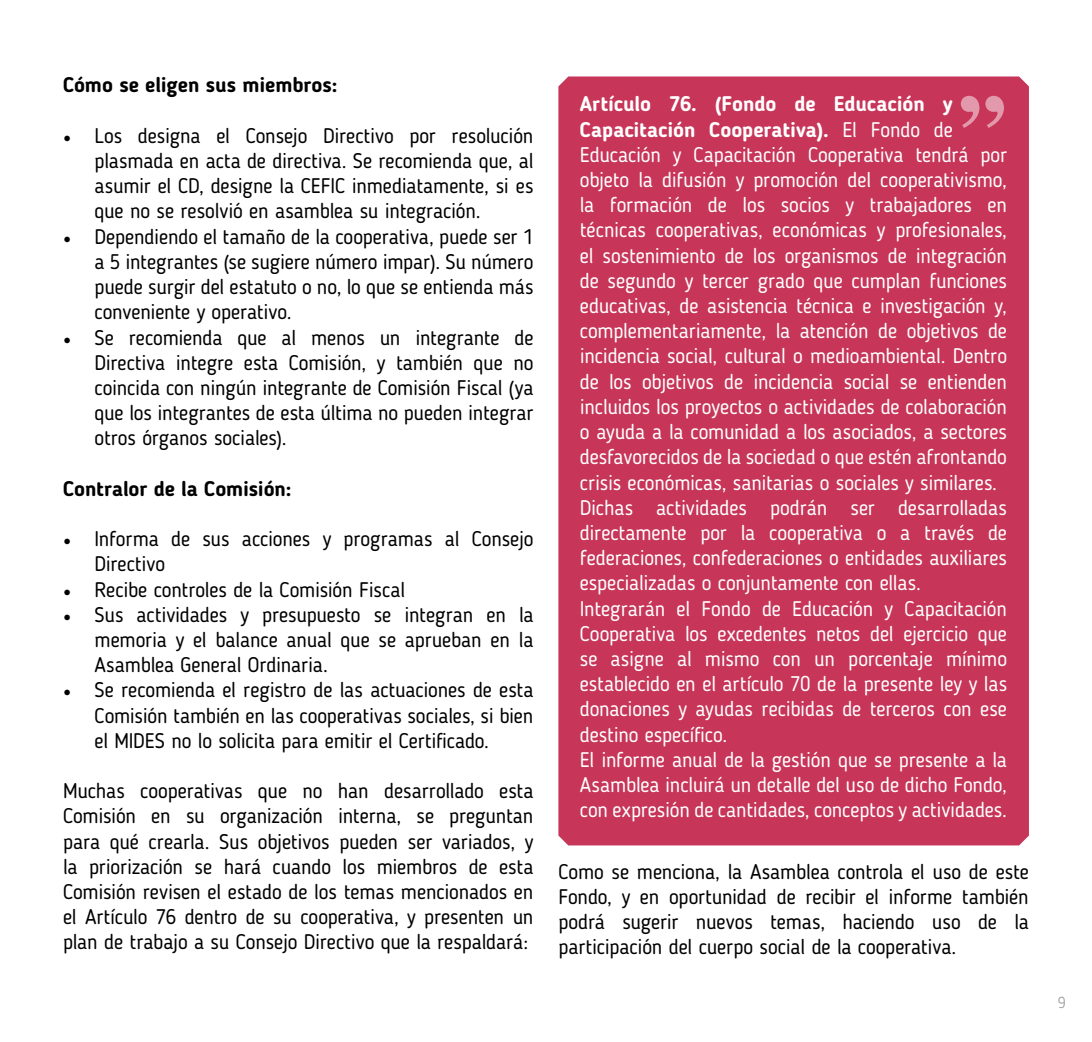
<style>
.page{position:relative;width:1092px;height:1042px;background:#fff}
.page>*{position:absolute;margin:0;border:0;box-sizing:border-box;transform-origin:0 0}
.t1{font:700 96.25px "Century";color:#fff}
.t2{font:21px/25.2px "Blogger Sans";letter-spacing:-.01em;color:#000;text-align:justify}
.t3{font:21px/25.2px "Blogger Sans";letter-spacing:-.01em;color:#fff}
.t4{font:700 21px "Blogger Sans";letter-spacing:-.005em;color:#000}
.t5{font:300 15.75px "Blogger Sans";color:#9c9e9f}
.s1{font-family:"Minion Pro"}
.s2{font-weight:700}
</style>
<div class="page">
<div style="left:558px;top:76px;width:470px;height:769px;background:#c73558"></div>
<p class="t4" style="left:63px;top:72px;width:276px">Cómo se eligen sus miembros:</p>
<p class="t2" style="left:94px;top:123px;width:440px;text-indent:-32px"><span class="s1">•</span> Los designa el Consejo Directivo por resolución plasmada en acta de directiva. Se recomienda que, al asumir el CD, designe la CEFIC inmediatamente, si es que no se resolvió en asamblea su integración.</p>
<p class="t2" style="left:94px;top:224px;width:440px;text-indent:-32px"><span class="s1">•</span> Dependiendo el tamaño de la cooperativa, puede ser 1 a 5 integrantes (se sugiere número impar). Su número puede surgir del estatuto o no, lo que se entienda más conveniente y operativo.</p>
<p class="t2" style="left:94px;top:324px;width:440px;text-indent:-32px"><span class="s1">•</span> Se recomienda que al menos un integrante de Directiva integre esta Comisión, y también que no coincida con ningún integrante de Comisión Fiscal (ya que los integrantes de esta última no pueden integrar otros órganos sociales).</p>
<p class="t4" style="left:63px;top:476px;width:230px">Contralor de la Comisión:</p>
<p class="t2" style="left:94px;top:526px;width:440px;text-indent:-32px"><span class="s1">•</span> Informa de sus acciones y programas al Consejo<br>Directivo</p>
<p class="t2" style="left:63px;top:576px;width:343px"><span class="s1">•</span> Recibe controles de la Comisión Fiscal</p>
<p class="t2" style="left:94px;top:602px;width:440px;text-indent:-32px"><span class="s1">•</span> Sus actividades y presupuesto se integran en la memoria y el balance anual que se aprueban en la Asamblea General Ordinaria.</p>
<p class="t2" style="left:94px;top:677px;width:440px;text-indent:-32px"><span class="s1">•</span> Se recomienda el registro de las actuaciones de esta Comisión también en las cooperativas sociales, si bien el MIDES no lo solicita para emitir el Certificado.</p>
<p class="t2" style="left:63px;top:778px;width:472px">Muchas cooperativas que no han desarrollado esta Comisión en su organización interna, se preguntan para qué crearla. Sus objetivos pueden ser variados, y la priorización se hará cuando los miembros de esta Comisión revisen el estado de los temas mencionados en el Artículo 76 dentro de su cooperativa, y presenten un plan de trabajo a su Consejo Directivo que la respaldará:</p>
<h1 class="t1" style="left:959px;top:71px;width:48px">”</h1>
<p class="t3" style="left:580px;top:91px;width:429px"><span class="s2">Artículo 76. (Fondo de Educación y Capacitación Cooperativa).</span> El Fondo de Educación y Capacitación Cooperativa tendrá por objeto la difusión y promoción del cooperativismo, la formación de los socios y trabajadores en técnicas cooperativas, económicas y profesionales, el sostenimiento de los organismos de integración de segundo y tercer grado que cumplan funciones educativas, de asistencia técnica e investigación y, complementariamente, la atención de objetivos de incidencia social, cultural o medioambiental. Dentro de los objetivos de incidencia social se entienden incluidos los proyectos o actividades de colaboración o ayuda a la comunidad a los asociados, a sectores desfavorecidos de la sociedad o que estén afrontando crisis económicas, sanitarias o sociales y similares.<br>Dichas actividades podrán ser desarrolladas directamente por la cooperativa o a través de federaciones, confederaciones o entidades auxiliares especializadas o conjuntamente con ellas.<br>Integrarán el Fondo de Educación y Capacitación Cooperativa los excedentes netos del ejercicio que se asigne al mismo con un porcentaje mínimo establecido en el artículo 70 de la presente ley y las donaciones y ayudas recibidas de terceros con ese destino específico.<br>El informe anual de la gestión que se presente a la Asamblea incluirá un detalle del uso de dicho Fondo, con expresión de cantidades, conceptos y actividades.</p>
<p class="t2" style="left:558px;top:859px;width:472px">Como se menciona, la Asamblea controla el uso de este Fondo, y en oportunidad de recibir el informe también podrá sugerir nuevos temas, haciendo uso de la participación del cuerpo social de la cooperativa.</p>
<p class="t5" style="left:1057px;top:992px;width:9px">9</p>
</div>
